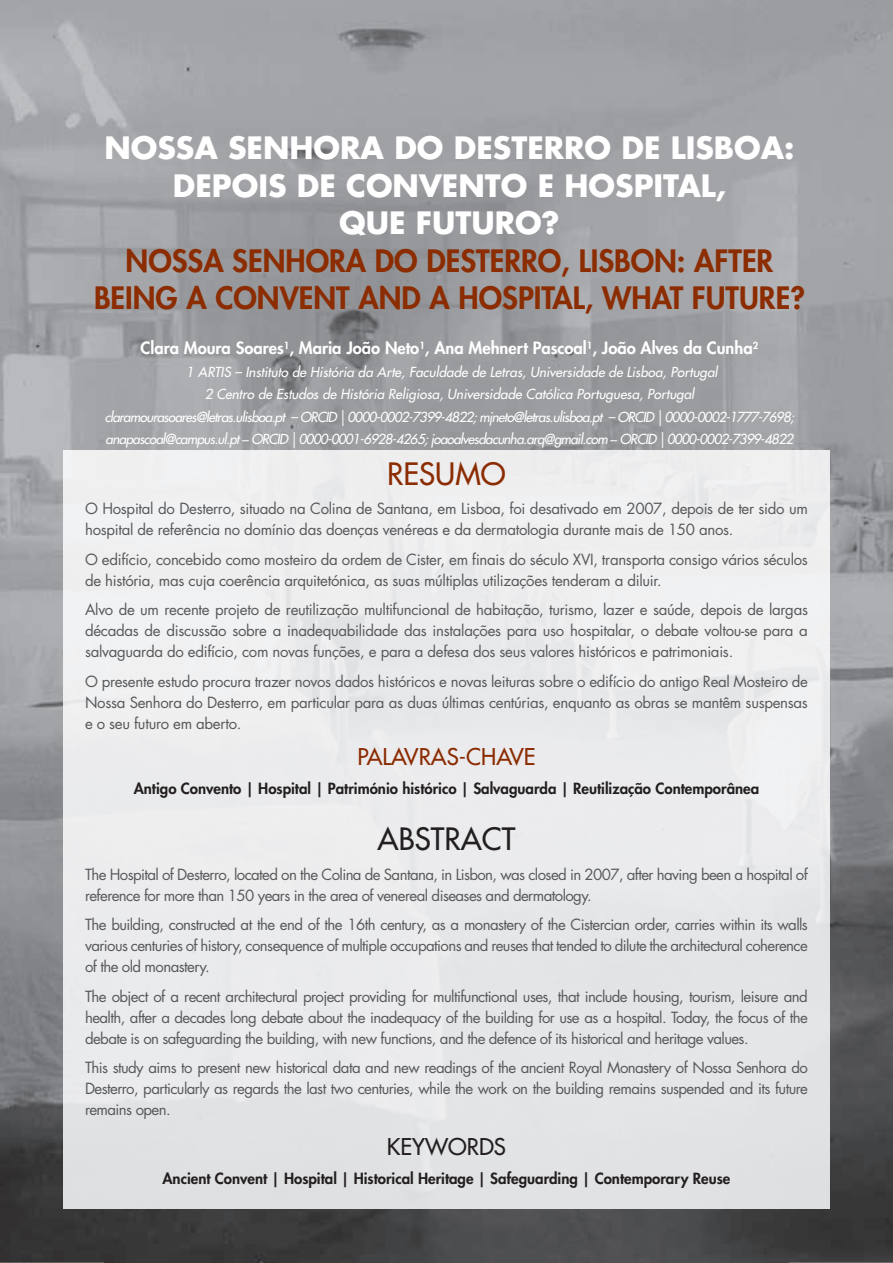
<style>
.page{position:relative;width:893px;height:1263px;background:#fff}
.page>*{position:absolute;margin:0;border:0;box-sizing:border-box;transform-origin:0 0}
.t1{font:800 30px/37.5px "Futura Std";color:#8b2c01;text-align:center}
.t2{font:700 30px/37.5px "Futura Std";color:#fff;text-align:center}
.t3{font:500 30px "Futura Std";color:#231f20}
.t4{font:500 30px "Futura Std";color:#8b2c01}
.t5{font:500 22.5px "Futura Std";color:#8b2c01}
.t6{font:500 22.5px "Futura Std";color:#231f20}
.t7{font:800 16.5px "Futura Std";color:#fff}
.t8{font:15px/21px "Futura Std";letter-spacing:-.02em;color:#57585a;text-align:justify}
.t9{font:15px/21px "Futura Std";letter-spacing:-.04em;color:#57585a}
.t10{font:800 15px "Futura Std";color:#231f20}
.t11{font:italic 500 13.5px/22.5px "Futura Std";letter-spacing:-.05em;color:#fff;text-align:center}
.s1{font-weight:400;font-style:normal}
</style>
<div class="page">
<hr style="left:0;top:1262px;width:893px;height:1px;background:#bcbdc0">
<img style="left:0;top:0;width:893px;height:473px">
<img style="left:0;top:473px;width:104px;height:789px">
<img style="left:789px;top:473px;width:104px;height:789px">
<img style="left:104px;top:1208px;width:685px;height:54px">
<img style="left:63px;top:451px;width:767px;height:757px">
<h1 class="t2" style="left:104px;top:129px;width:692px">NOSSA SENHORA DO DESTERRO DE LISBOA:<br>DEPOIS DE CONVENTO E HOSPITAL,<br>QUE FUTURO?</h1>
<h1 class="t1" style="left:94px;top:242px;width:712px">NOSSA SENHORA DO DESTERRO, LISBON: AFTER<br>BEING A CONVENT AND A HOSPITAL, WHAT FUTURE?</h1>
<p class="t7" style="left:141px;top:338px;width:619px">Clara Moura Soares<sup>1</sup>, Maria João Neto<sup>1</sup>, Ana Mehnert Pascoal<sup>1</sup>, João Alves da Cunha<sup>2</sup></p>
<p class="t11" style="left:105px;top:361px;width:691px">1 ARTIS – Instituto de História da Arte, Faculdade de Letras, Universidade de Lisboa, Portugal<br>2 Centro de Estudos de História Religiosa, Universidade Católica Portuguesa, Portugal<br>claramourasoares@letras.ulisboa.pt – ORCID | 0000-0002-7399-4822; mjneto@letras.ulisboa.pt – ORCID | 0000-0002-1777-7698; anapascoal@campus.ul.pt <span class="s1">–</span> ORCID | 0000-0001-6928-4265; joaoalvesdacunha.arq@gmail.com <span class="s1">–</span> ORCID | 0000-0002-7399-4822</p>
<h1 class="t4" style="left:387px;top:455px;width:120px">RESUMO</h1>
<p class="t8" style="left:85px;top:498px;width:724px">O Hospital do Desterro, situado na Colina de Santana, em Lisboa, foi desativado em 2007, depois de ter sido um hospital de referência no domínio das doenças venéreas e da dermatologia durante mais de 150 anos.</p>
<p class="t8" style="left:85px;top:549px;width:724px">O edifício, concebido como mosteiro da ordem de Cister, em finais do século XVI, transporta consigo vários séculos de história, mas cuja coerência arquitetónica, as suas múltiplas utilizações tenderam a diluir.</p>
<p class="t8" style="left:85px;top:599px;width:724px">Alvo de um recente projeto de reutilização multifuncional de habitação, turismo, lazer e saúde, depois de largas décadas de discussão sobre a inadequabilidade das instalações para uso hospitalar, o debate voltou-se para a salvaguarda do edifício, com novas funções, e para a defesa dos seus valores históricos e patrimoniais.</p>
<p class="t8" style="left:85px;top:671px;width:724px">O presente estudo procura trazer novos dados históricos e novas leituras sobre o edifício do antigo Real Mosteiro de Nossa Senhora do Desterro, em particular para as duas últimas centúrias, enquanto as obras se mantêm suspensas e o seu futuro em aberto.</p>
<h2 class="t5" style="left:357px;top:742px;width:180px">PALAVRAS-CHAVE</h2>
<p class="t10" style="left:134px;top:779px;width:627px">Antigo Convento | Hospital | Património histórico | Salvaguarda | Reutilização Contemporânea</p>
<h1 class="t3" style="left:378px;top:820px;width:139px">ABSTRACT</h1>
<p class="t9" style="left:85px;top:864px;width:724px">The Hospital of Desterro, located on the Colina de Santana, in Lisbon, was closed in 2007, after having been a hospital of reference for more than 150 years in the area of venereal diseases and dermatology.</p>
<p class="t8" style="left:85px;top:914px;width:724px">The building, constructed at the end of the 16th century, as a monastery of the Cistercian order, carries within its walls various centuries of history, consequence of multiple occupations and reuses that tended to dilute the architectural coherence of the old monastery.</p>
<p class="t8" style="left:85px;top:986px;width:724px">The object of a recent architectural project providing for multifunctional uses, that include housing, tourism, leisure and health, after a decades long debate about the inadequacy of the building for use as a hospital. Today, the focus of the debate is on safeguarding the building, with new functions, and the defence of its historical and heritage values.</p>
<p class="t8" style="left:85px;top:1057px;width:724px">This study aims to present new historical data and new readings of the ancient Royal Monastery of Nossa Senhora do Desterro, particularly as regards the last two centuries, while the work on the building remains suspended and its future remains open.</p>
<h2 class="t6" style="left:387px;top:1132px;width:121px">KEYWORDS</h2>
<p class="t10" style="left:162px;top:1169px;width:569px">Ancient Convent | Hospital | Historical Heritage | Safeguarding | Contemporary Reuse</p>
</div>
